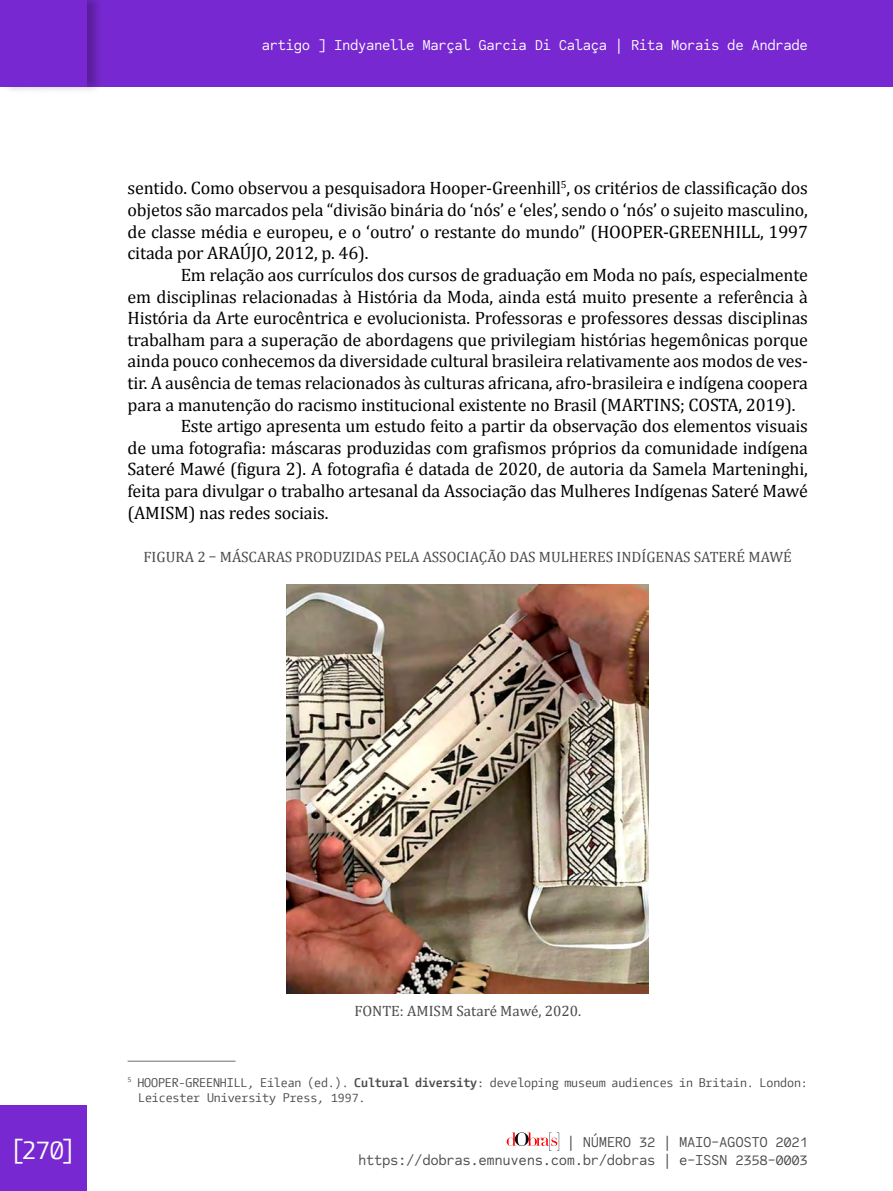
<style>
.page{position:relative;width:893px;height:1191px;background:#fff}
.page>*{position:absolute;margin:0;border:0;box-sizing:border-box;transform-origin:0 0}
.t1{font:27px "Camingo Code";color:#fff}
.t2{font:18px/21.6px "Cambria";letter-spacing:-.01em;color:#000;text-align:justify}
.t3{font:15px "Cambria";color:#4b4b4b}
.t4{font:15px/18px "Code Saver";letter-spacing:-.025em;color:#4b4b4b;text-align:right}
.t5{font:15px "Code Saver";letter-spacing:-.025em;color:#fff}
.t6{font:12.75px/15.3px "Camingo Code";letter-spacing:-.01em;color:#4b4b4b}
.s1{font-weight:700}
</style>
<div class="page">
<div style="left:0;top:1106px;width:86px;height:85px;background:#7828d0"></div>
<svg style="left:507px;top:1132px;width:52px;height:18px"></svg>
<div style="left:0;top:0;width:893px;height:86px;background:#7828d0"></div>
<div style="left:0;top:0;width:103px;height:95px;background:#000;opacity:.25"></div>
<div style="left:0;top:0;width:86px;height:86px;background:#7828d0"></div>
<img style="left:287px;top:584px;width:362px;height:410px">
<hr style="left:128px;top:1060px;width:108px;height:1px;background:#6f6f6f">
<p class="t5" style="left:262px;top:36px;width:548px">artigo ] Indyanelle Marçal Garcia Di Calaça | Rita Morais de Andrade</p>
<p class="t2" style="left:128px;top:177px;width:682px">sentido. Como observou a pesquisadora Hooper-Greenhill<sup>5</sup>, os critérios de classificação dos objetos são marcados pela “divisão binária do ‘nós’ e ‘eles’, sendo o ‘nós’ o sujeito masculino, de classe média e europeu, e o ‘outro’ o restante do mundo” (HOOPER-GREENHILL, 1997 citada por ARAÚJO, 2012, p. 46).</p>
<p class="t2" style="left:181px;top:264px;width:629px">Em relação aos currículos dos cursos de graduação em Moda no país, especialmente</p>
<p class="t2" style="left:128px;top:285px;width:682px">em disciplinas relacionadas à História da Moda, ainda está muito presente a referência à</p>
<p class="t2" style="left:128px;top:307px;width:682px">História da Arte eurocêntrica e evolucionista. Professoras e professores dessas disciplinas</p>
<p class="t2" style="left:128px;top:329px;width:682px">trabalham para a superação de abordagens que privilegiam histórias hegemônicas porque</p>
<p class="t2" style="left:128px;top:350px;width:682px">ainda pouco conhecemos da diversidade cultural brasileira relativamente aos modos de ves-</p>
<p class="t2" style="left:128px;top:372px;width:682px">tir. A ausência de temas relacionados às culturas africana, afro-brasileira e indígena coopera</p>
<p class="t2" style="left:128px;top:393px;width:669px">para a manutenção do racismo institucional existente no Brasil (MARTINS; COSTA, 2019).</p>
<p class="t2" style="left:181px;top:415px;width:629px">Este artigo apresenta um estudo feito a partir da observação dos elementos visuais</p>
<p class="t2" style="left:128px;top:437px;width:682px">de uma fotografia: máscaras produzidas com grafismos próprios da comunidade indígena</p>
<p class="t2" style="left:128px;top:458px;width:682px">Sateré Mawé (figura 2). A fotografia é datada de 2020, de autoria da Samela Marteninghi,</p>
<p class="t2" style="left:128px;top:480px;width:682px">feita para divulgar o trabalho artesanal da Associação das Mulheres Indígenas Sateré Mawé</p>
<p class="t2" style="left:128px;top:501px;width:202px">(AMISM) nas redes sociais.</p>
<p class="t3" style="left:144px;top:548px;width:650px">FIGURA 2 – MÁSCARAS PRODUZIDAS PELA ASSOCIAÇÃO DAS MULHERES INDÍGENAS SATERÉ MAWÉ</p>
<p class="t3" style="left:354px;top:1001px;width:228px">FONTE: AMISM Sataré Mawé, 2020.</p>
<p class="t6" style="left:138px;top:1074px;width:671px;text-indent:-11px"><sup>5</sup> HOOPER-GREENHILL, Eilean (ed.). <span class="s1">Cultural diversity</span>: developing museum audiences in Britain. London:<br>Leicester University Press, 1997.</p>
<h1 class="t1" style="left:11px;top:1130px;width:66px">[270]</h1>
<p class="t4" style="left:358px;top:1132px;width:451px">| NÚMERO 32 | MAIO-AGOSTO 2021 https://dobras.emnuvens.com.br/dobras | e-ISSN 2358-0003</p>
</div>
